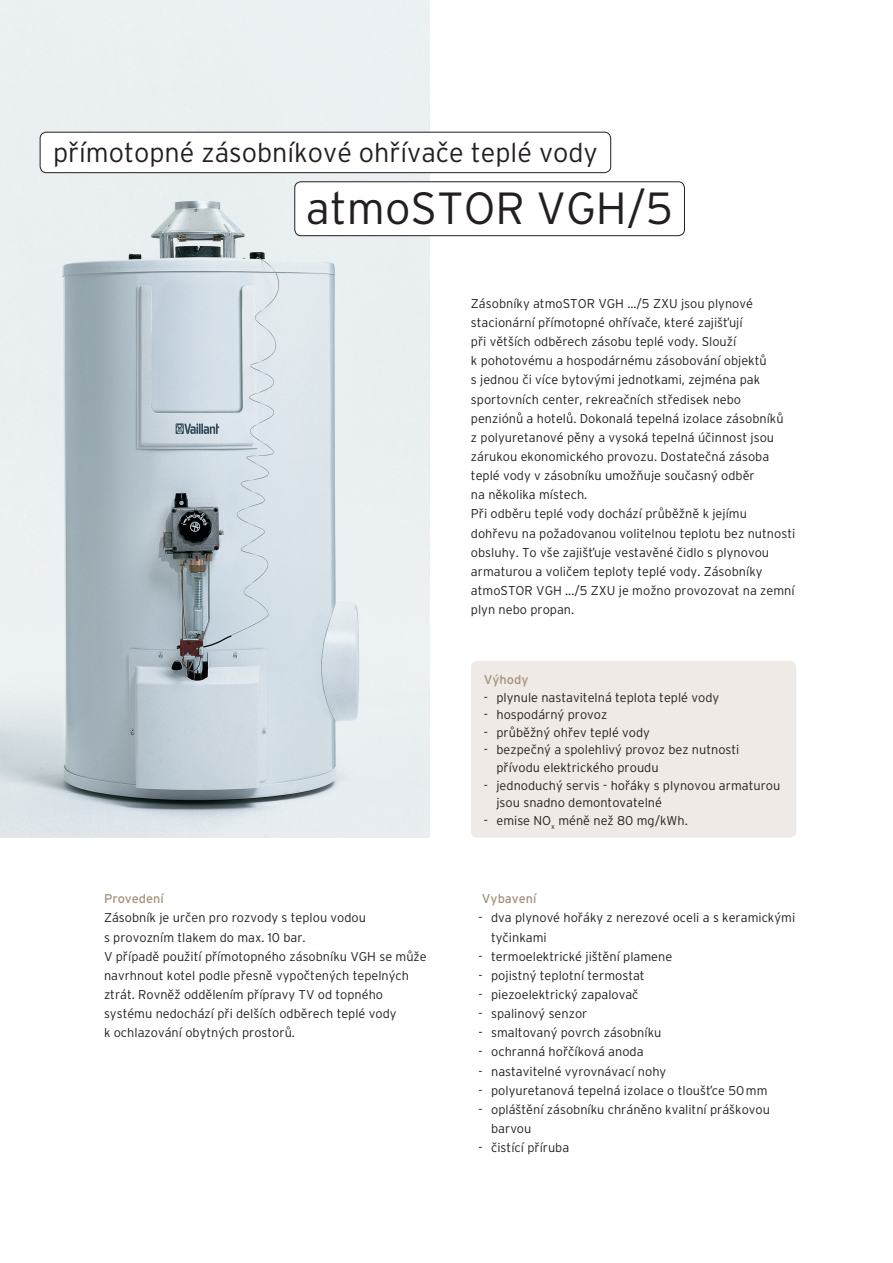
<style>
.page{position:relative;width:893px;height:1263px;background:#fff}
.page>*{position:absolute;margin:0;border:0;box-sizing:border-box;transform-origin:0 0}
.t1{font:300 45px "Interstate CE";color:#231f20}
.t2{font:300 27px "Interstate CE";color:#231f20}
.t3{font:300 12.75px/19.2px "Interstate CE";color:#231f20}
.t4{font:12.75px "Interstate CE";color:#a3927b}
</style>
<div class="page">
<img style="left:0;top:0;width:429px;height:838px">
<div style="left:40px;top:132px;width:571px;height:41px;background:#fff;border-radius:6px"></div>
<div style="left:40px;top:132px;width:571px;height:41px;border:1px solid #231f20;border-radius:6px"></div>
<div style="left:295px;top:182px;width:389px;height:54px;background:#fff;border-radius:6px"></div>
<div style="left:295px;top:182px;width:390px;height:54px;border:1px solid #231f20;border-radius:6px"></div>
<div style="left:471px;top:661px;width:325px;height:177px;background:#efeae5;border-radius:6px"></div>
<h2 class="t2" style="left:53px;top:142px;width:546px">přímotopné zásobníkové ohřívače teplé vody</h2>
<h1 class="t1" style="left:306px;top:192px;width:369px">atmoSTOR VGH/5</h1>
<p class="t3" style="left:471px;top:295px;width:326px">Zásobníky atmoSTOR VGH .../5 ZXU jsou plynové stacionární přímotopné ohřívače, které zajišťují<br>při větších odběrech zásobu teplé vody. Slouží<br>k pohotovému a hospodárnému zásobování objektů<br>s jednou či více bytovými jednotkami, zejména pak sportovních center, rekreačních středisek nebo penziónů a hotelů. Dokonalá tepelná izolace zásobníků<br>z polyuretanové pěny a vysoká tepelná účinnost jsou zárukou ekonomického provozu. Dostatečná zásoba teplé vody v zásobníku umožňuje současný odběr<br>na několika místech.<br>Při odběru teplé vody dochází průběžně k jejímu dohřevu na požadovanou volitelnou teplotu bez nutnosti obsluhy. To vše zajišťuje vestavěné čidlo s plynovou armaturou a voličem teploty teplé vody. Zásobníky atmoSTOR VGH .../5 ZXU je možno provozovat na zemní plyn nebo propan.</p>
<p class="t4" style="left:104px;top:894px;width:61px">Provedení</p>
<p class="t3" style="left:104px;top:910px;width:324px">Zásobník je určen pro rozvody s teplou vodou<br>s provozním tlakem do max. 10 bar.<br>V případě použití přímotopného zásobníku VGH se může navrhnout kotel podle přesně vypočtených tepelných ztrát. Rovněž oddělením přípravy TV od topného systému nedochází při delších odběrech teplé vody<br>k ochlazování obytných prostorů.</p>
<p class="t4" style="left:484px;top:675px;width:46px">Výhody</p>
<p class="t3" style="left:484px;top:689px;width:237px">- plynule nastavitelná teplota teplé vody</p>
<p class="t3" style="left:484px;top:706px;width:125px">- hospodárný provoz</p>
<p class="t3" style="left:484px;top:724px;width:168px">- průběžný ohřev teplé vody</p>
<p class="t3" style="left:496px;top:742px;width:245px;line-height:17.7px;text-indent:-13px">- bezpečný a spolehlivý provoz bez nutnosti přívodu elektrického proudu</p>
<p class="t3" style="left:496px;top:778px;width:285px;line-height:17.7px;text-indent:-13px">- jednoduchý servis - hořáky s plynovou armaturou jsou snadno demontovatelné</p>
<p class="t3" style="left:484px;top:812px;width:206px">- emise NO<sub>x</sub> méně než 80 mg/kWh.</p>
<p class="t4" style="left:482px;top:894px;width:56px">Vybavení</p>
<p class="t3" style="left:491px;top:910px;width:306px;text-indent:-13px">- dva plynové hořáky z nerezové oceli a s keramickými tyčinkami</p>
<p class="t3" style="left:478px;top:948px;width:195px">- termoelektrické jištění plamene</p>
<p class="t3" style="left:478px;top:967px;width:168px">- pojistný teplotní termostat</p>
<p class="t3" style="left:478px;top:986px;width:162px">- piezoelektrický zapalovač</p>
<p class="t3" style="left:478px;top:1005px;width:111px">- spalinový senzor</p>
<p class="t3" style="left:478px;top:1024px;width:184px">- smaltovaný povrch zásobníku</p>
<p class="t3" style="left:478px;top:1043px;width:167px">- ochranná hořčíková anoda</p>
<p class="t3" style="left:478px;top:1063px;width:189px">- nastavitelné vyrovnávací nohy</p>
<p class="t3" style="left:478px;top:1082px;width:291px">- polyuretanová tepelná izolace o tloušťce 50 mm</p>
<p class="t3" style="left:491px;top:1101px;width:280px;text-indent:-13px">- opláštění zásobníku chráněno kvalitní práškovou barvou</p>
<p class="t3" style="left:478px;top:1139px;width:92px">- čistící příruba</p>
</div>
